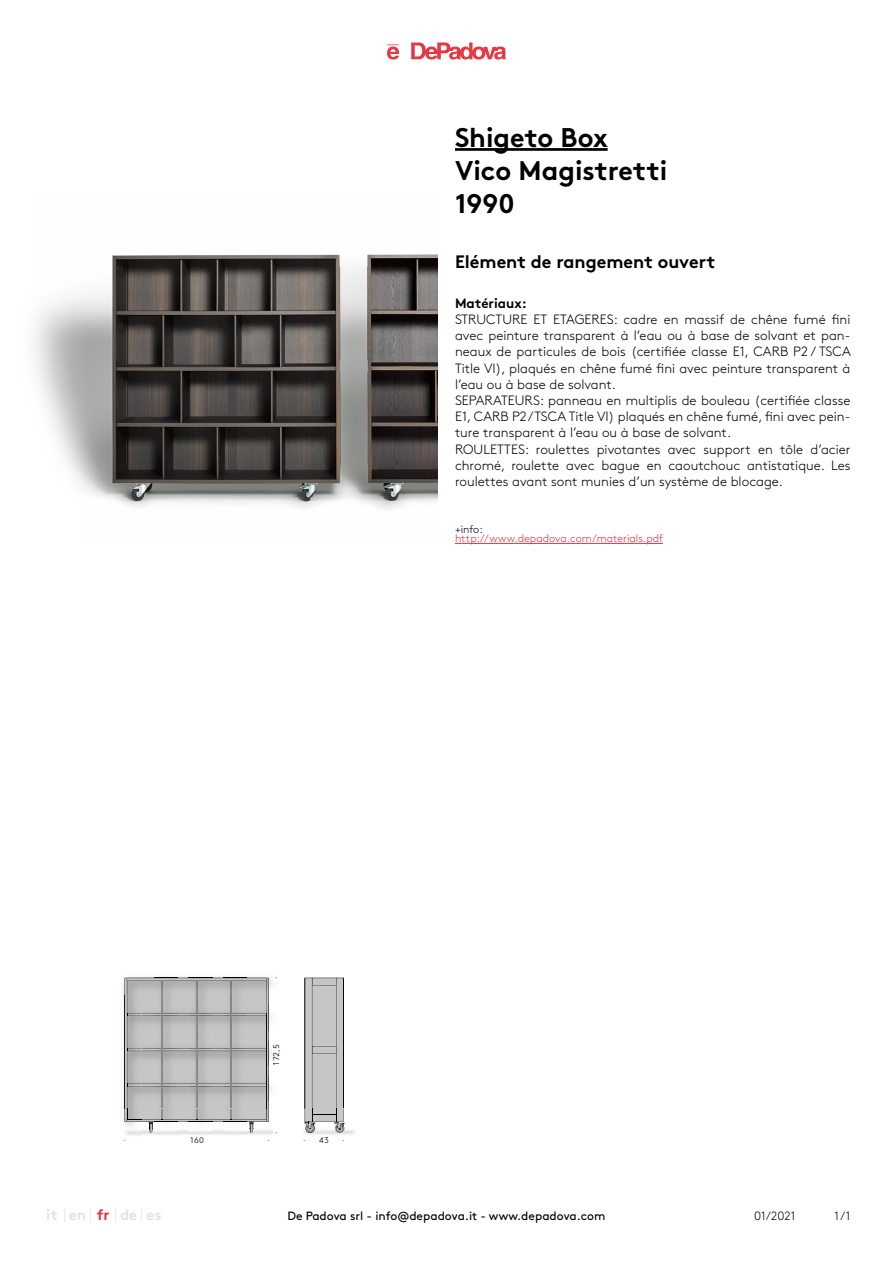
<style>
.page{position:relative;width:893px;height:1263px;background:#fff}
.page>*{position:absolute;margin:0;border:0;box-sizing:border-box;transform-origin:0 0}
.t1{font:700 27px/33px "Brown";color:#000}
.t2{font:700 18px "Brown";color:#000}
.t3{font:700 15px "Brown";color:#e4e3e3}
.t4{font:700 15px "Brown";color:#e73042}
.t5{font:300 13.5px/16.2px "Brown";color:#000}
.t6{font:700 13.5px "Brown";color:#000}
.t7{font:12px "Brown";color:#000}
.t8{font:300 12px "Brown";letter-spacing:-.005em;color:#000}
.t9{font:300 10.95px "Brown";color:#e73042}
.t10{font:300 10.95px "Brown";color:#000}
.t11{font:300 8.25px "Caros Soft";color:#000}
</style>
<div class="page">
<svg style="left:387px;top:43px;width:119px;height:17px"></svg>
<hr style="left:455px;top:543px;width:208px;height:1px;background:#e73042">
<hr style="left:455px;top:148px;width:153px;height:3px;background:#000">
<img style="left:270px;top:1085px;width:2px;height:8px">
<img style="left:270px;top:1050px;width:2px;height:7px">
<img style="left:124px;top:995px;width:1px;height:114px">
<img style="left:124px;top:1076px;width:1px;height:25px">
<img style="left:124px;top:1006px;width:1px;height:24px">
<img style="left:124px;top:1041px;width:1px;height:24px">
<img style="left:123px;top:977px;width:150px;height:18px">
<img style="left:154px;top:977px;width:23px;height:1px">
<svg style="left:125px;top:978px;width:145px;height:155px;background:#bbb"></svg>
<svg style="left:304px;top:978px;width:41px;height:155px;background:#b9b9b9"></svg>
<img style="left:33px;top:254px;width:405px;height:256px">
<h1 class="t1" style="left:455px;top:124px;width:214px">Shigeto Box<br>Vico Magistretti<br>1990</h1>
<h2 class="t2" style="left:455px;top:255px;width:262px">Elément de rangement ouvert</h2>
<p class="t6" style="left:455px;top:298px;width:73px">Matériaux:</p>
<p class="t5" style="left:455px;top:312px;width:397px">STRUCTURE ET ETAGERES: cadre en massif de chêne fumé fini avec peinture transparent à l’eau ou à base de solvant et pan&shy;neaux de particules de bois (certifiée classe E1, CARB P2 / TSCA Title VI), plaqués en chêne fumé fini avec peinture transparent à l’eau ou à base de solvant.<br>SEPARATEURS: panneau en multiplis de bouleau (certifiée classe E1, CARB P2 / TSCA Title VI) plaqués en chêne fumé, fini avec pein&shy;ture transparent à l’eau ou à base de solvant.<br>ROULETTES: roulettes pivotantes avec support en tôle d’acier chromé, roulette avec bague en caoutchouc antistatique. Les roulettes avant sont munies d’un système de blocage.</p>
<p class="t10" style="left:455px;top:524px;width:29px">+info:</p>
<p class="t9" style="left:455px;top:533px;width:210px">http://www.depadova.com/materials.pdf</p>
<p class="t11" style="left:273px;top:979px;width:4px;rotate:-90deg">·</p>
<p class="t11" style="left:273px;top:1066px;width:23px;rotate:-90deg">172,5</p>
<p class="t11" style="left:273px;top:1134px;width:4px;rotate:-90deg">·</p>
<p class="t11" style="left:124px;top:1137px;width:4px">·</p>
<p class="t11" style="left:189px;top:1137px;width:16px">160</p>
<p class="t11" style="left:267px;top:1137px;width:4px">·</p>
<p class="t11" style="left:303px;top:1137px;width:27px">· 43</p>
<p class="t11" style="left:342px;top:1137px;width:4px">·</p>
<p class="t3" style="left:46px;top:1209px;width:41px">it en</p>
<p class="t3" style="left:120px;top:1209px;width:19px">de</p>
<p class="t4" style="left:97px;top:1209px;width:14px">fr</p>
<p class="t3" style="left:147px;top:1209px;width:16px">es</p>
<p class="t7" style="left:287px;top:1212px;width:320px">De Padova srl - info@depadova.it - www.depadova.com</p>
<p class="t8" style="left:754px;top:1212px;width:43px">01/2021</p>
<p class="t8" style="left:834px;top:1212px;width:18px">1 / 1</p>
</div>
